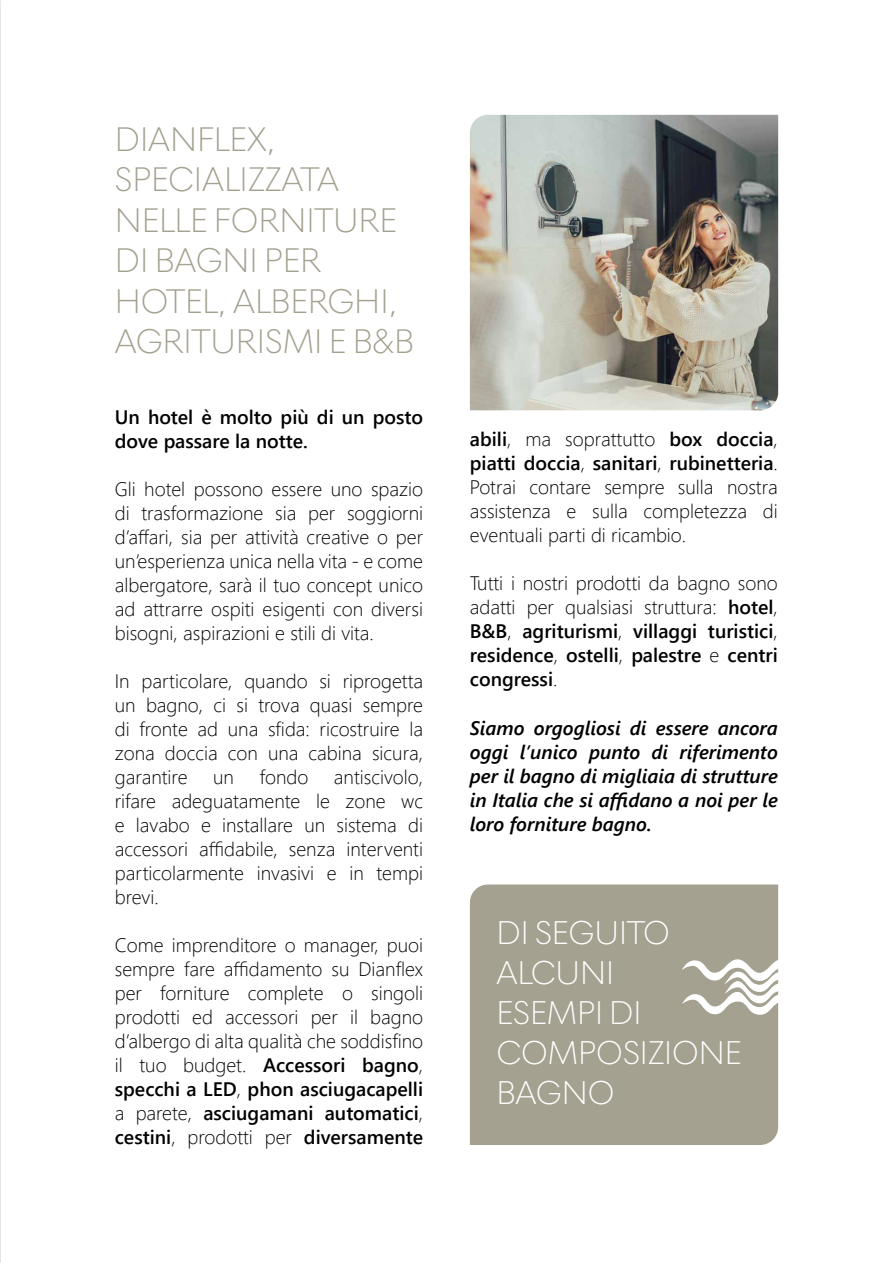
<style>
.page{position:relative;width:893px;height:1263px;background:#fff}
.page>*{position:absolute;margin:0;border:0;box-sizing:border-box;transform-origin:0 0}
.t1{font:200 34.5px/40.5px "Geliat";color:#a4a190}
.t2{font:200 33.3px/39.9px "Geliat";color:#fff}
.t3{font:19.5px/24px "Webly Sleek UI Light";color:#000;text-align:justify}
.t4{font:19.5px/24px "Webly Sleek UI Semibold";color:#000;text-align:justify}
.t5{font:italic 19.5px/24px "Webly Sleek UI Semibold";color:#000;text-align:justify}
.s1{font-family:"Webly Sleek UI Light"}
.s2{font-family:"Webly Sleek UI Semibold"}
</style>
<div class="page">
<img style="left:0;top:0;width:1px;height:1263px">
<img style="left:470px;top:115px;width:308px;height:295px">
<div style="left:470px;top:884px;width:308px;height:261px;background:#a4a190"></div>
<svg style="left:682px;top:959px;width:97px;height:56px"></svg>
<h1 class="t1" style="left:115px;top:118px;width:301px">DIANFLEX,<br>SPECIALIZZATA<br>NELLE FORNITURE<br>DI BAGNI PER<br>HOTEL, ALBERGHI,<br>AGRITURISMI E B&amp;B</h1>
<p class="t4" style="left:115px;top:404px;width:310px">Un hotel è molto più di un posto dove passare la notte.</p>
<p class="t3" style="left:115px;top:476px;width:310px">Gli hotel possono essere uno spazio di trasformazione sia per soggiorni d’affari, sia per attività creative o per un’esperienza unica nella vita - e come albergatore, sarà il tuo concept unico ad attrarre ospiti esigenti con diversi bisogni, aspirazioni e stili di vita.</p>
<p class="t3" style="left:115px;top:668px;width:310px">In particolare, quando si riprogetta un bagno, ci si trova quasi sempre di fronte ad una sfida: ricostruire la zona doccia con una cabina sicura, garantire</p>
<p class="t3" style="left:213px;top:764px;width:22px">un</p>
<p class="t3" style="left:260px;top:764px;width:50px">fondo</p>
<p class="t3" style="left:115px;top:764px;width:310px;text-indent:219px">antiscivolo, rifare adeguatamente le zone wc e lavabo e installare un sistema di accessori affidabile, senza interventi particolarmente invasivi e in tempi brevi.</p>
<p class="t3" style="left:115px;top:933px;width:310px">Come imprenditore o manager, puoi sempre fare affidamento su Dianflex per forniture complete o singoli prodotti ed accessori per il bagno d’albergo di alta qualità che soddisfino</p>
<p class="t4" style="left:115px;top:1053px;width:310px"><span class="s1">il tuo budget.</span> Accessori bagno<span class="s1">, </span>specchi a LED<span class="s1">,</span> phon asciugacapelli <span class="s1">a parete,</span> asciugamani automatici<span class="s1">, </span>cestini<span class="s1">, prodotti per</span> diversamente</p>
<p class="t3" style="left:470px;top:427px;width:309px"><span class="s2">abili</span>, ma soprattutto <span class="s2">box doccia</span>,</p>
<p class="t4" style="left:470px;top:451px;width:309px">piatti doccia<span class="s1">,</span> sanitari<span class="s1">,</span> rubinetteria<span class="s1">.</span></p>
<p class="t3" style="left:470px;top:475px;width:309px">Potrai contare sempre sulla nostra assistenza e sulla completezza di eventuali parti di ricambio.</p>
<p class="t3" style="left:470px;top:571px;width:309px">Tutti i nostri prodotti da bagno sono adatti per qualsiasi struttura: <span class="s2">hotel</span>,</p>
<p class="t4" style="left:470px;top:619px;width:309px">B&amp;B<span class="s1">,</span> agriturismi<span class="s1">,</span> villaggi turistici<span class="s1">, </span>residence<span class="s1">,</span> ostelli<span class="s1">,</span> palestre <span class="s1">e</span> centri congressi<span class="s1">.</span></p>
<p class="t5" style="left:470px;top:715px;width:309px">Siamo orgogliosi di essere ancora oggi l’unico punto di riferimento per il bagno di migliaia di strutture in Italia che si affidano a noi per le loro forniture bagno.</p>
<h2 class="t2" style="left:496px;top:912px;width:247px">DI SEGUITO<br>ALCUNI<br>ESEMPI DI<br>COMPOSIZIONE<br>BAGNO</h2>
</div>
